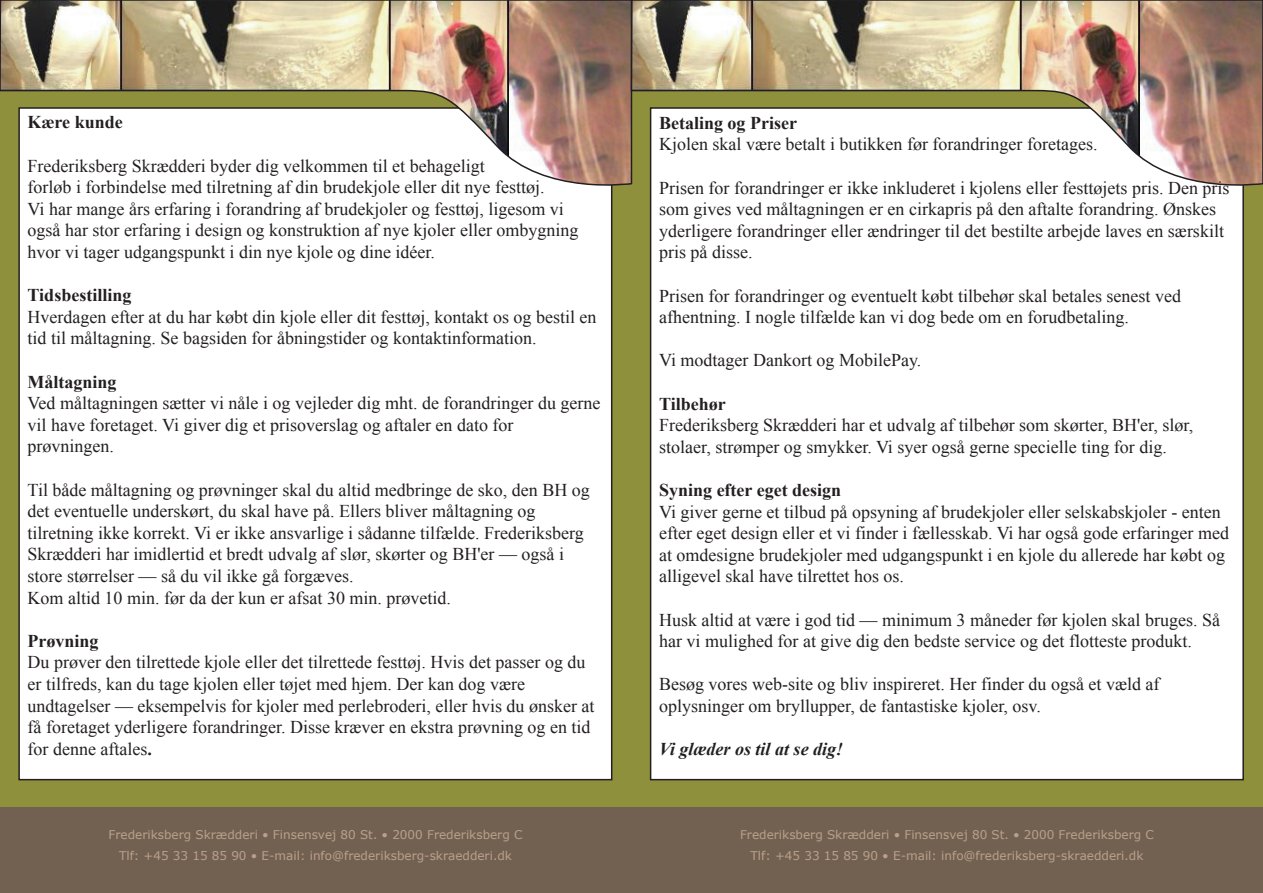
<style>
.page{position:relative;width:1263px;height:893px;background:#8f903c}
.page>*{position:absolute;margin:0;border:0;box-sizing:border-box;transform-origin:0 0}
.t1{font:18px/21.6px "Times New Roman";color:#231f20}
.t2{font:700 18px "Times New Roman";color:#231f20}
.t3{font:italic 700 18px "Times New Roman";color:#231f20}
.t4{font:12px/21.6px "Verdana";color:#baa08c;text-align:center}
.s1{font-weight:700}
</style>
<div class="page">
<div style="left:0;top:807px;width:1263px;height:86px;background:#726151"></div>
<div style="left:19px;top:108px;width:593px;height:672px;background:#fff"></div>
<svg style="left:0;top:0;width:630px;height:196px"></svg>
<div style="left:651px;top:108px;width:592px;height:672px;background:#fff"></div>
<img style="left:630px;top:0;width:633px;height:196px">
<p class="t2" style="left:28px;top:112px;width:97px">Kære kunde</p>
<p class="t1" style="left:28px;top:155px;width:552px">Frederiksberg Skrædderi byder dig velkommen til et behageligt<br>forløb i forbindelse med tilretning af din brudekjole eller dit nye festtøj.<br>Vi har mange års erfaring i forandring af brudekjoler og festtøj, ligesom vi også har stor erfaring i design og konstruktion af nye kjoler eller ombygning hvor vi tager udgangspunkt i din nye kjole og dine idéer.</p>
<p class="t2" style="left:28px;top:285px;width:105px">Tidsbestilling</p>
<p class="t1" style="left:28px;top:306px;width:570px">Hverdagen efter at du har købt din kjole eller dit festtøj, kontakt os og bestil en tid til måltagning. Se bagsiden for åbningstider og kontaktinformation.</p>
<p class="t2" style="left:28px;top:372px;width:91px">Måltagning</p>
<p class="t1" style="left:28px;top:392px;width:574px">Ved måltagningen sætter vi nåle i og vejleder dig mht. de forandringer du gerne vil have foretaget. Vi giver dig et prisoverslag og aftaler en dato for prøvningen.</p>
<p class="t1" style="left:28px;top:479px;width:564px">Til både måltagning og prøvninger skal du altid medbringe de sko, den BH og det eventuelle underskørt, du skal have på. Ellers bliver måltagning og tilretning ikke korrekt. Vi er ikke ansvarlige i sådanne tilfælde. Frederiksberg Skrædderi har imidlertid et bredt udvalg af slør, skørter og BH'er — også i store størrelser — så du vil ikke gå forgæves.<br>Kom altid 10 min. før da der kun er afsat 30 min. prøvetid.</p>
<p class="t2" style="left:28px;top:631px;width:73px">Prøvning</p>
<p class="t1" style="left:28px;top:652px;width:568px">Du prøver den tilrettede kjole eller det tilrettede festtøj. Hvis det passer og du er tilfreds, kan du tage kjolen eller tøjet med hjem. Der kan dog være undtagelser — eksempelvis for kjoler med perlebroderi, eller hvis du ønsker at få foretaget yderligere forandringer. Disse kræver en ekstra prøvning og en tid for denne aftales<span class="s1">.</span></p>
<p class="t2" style="left:659px;top:113px;width:139px">Betaling og Priser</p>
<p class="t1" style="left:659px;top:133px;width:440px">Kjolen skal være betalt i butikken før forandringer foretages.</p>
<p class="t1" style="left:659px;top:177px;width:572px">Prisen for forandringer er ikke inkluderet i kjolens eller festtøjets pris. Den pris som gives ved måltagningen er en cirkapris på den aftalte forandring. Ønskes yderligere forandringer eller ændringer til det bestilte arbejde laves en særskilt pris på disse.</p>
<p class="t1" style="left:659px;top:285px;width:523px">Prisen for forandringer og eventuelt købt tilbehør skal betales senest ved afhentning. I nogle tilfælde kan vi dog bede om en forudbetaling.</p>
<p class="t1" style="left:659px;top:349px;width:264px">Vi modtager Dankort og MobilePay.</p>
<p class="t2" style="left:659px;top:393px;width:68px">Tilbehør</p>
<p class="t1" style="left:659px;top:414px;width:536px">Frederiksberg Skrædderi har et udvalg af tilbehør som skørter, BH'er, slør, stolaer, strømper og smykker. Vi syer også gerne specielle ting for dig.</p>
<p class="t2" style="left:659px;top:480px;width:184px">Syning efter eget design</p>
<p class="t1" style="left:659px;top:501px;width:571px">Vi giver gerne et tilbud på opsyning af brudekjoler eller selskabskjoler - enten efter eget design eller et vi finder i fællesskab. Vi har også gode erfaringer med at omdesigne brudekjoler med udgangspunkt i en kjole du allerede har købt og alligevel skal have tilrettet hos os.</p>
<p class="t1" style="left:659px;top:609px;width:562px">Husk altid at være i god tid — minimum 3 måneder før kjolen skal bruges. Så har vi mulighed for at give dig den bedste service og det flotteste produkt.</p>
<p class="t1" style="left:659px;top:673px;width:502px">Besøg vores web-site og bliv inspireret. Her finder du også et væld af oplysninger om bryllupper, de fantastiske kjoler, osv.</p>
<p class="t3" style="left:659px;top:739px;width:186px">Vi glæder os til at se dig!</p>
<p class="t4" style="left:109px;top:823px;width:415px">Frederiksberg Skrædderi • Finsensvej 80 St. • 2000 Frederiksberg C<br>Tlf: +45 33 15 85 90 • E-mail: info@frederiksberg-skraedderi.dk</p>
<p class="t4" style="left:740px;top:823px;width:415px">Frederiksberg Skrædderi • Finsensvej 80 St. • 2000 Frederiksberg C<br>Tlf: +45 33 15 85 90 • E-mail: info@frederiksberg-skraedderi.dk</p>
</div>
